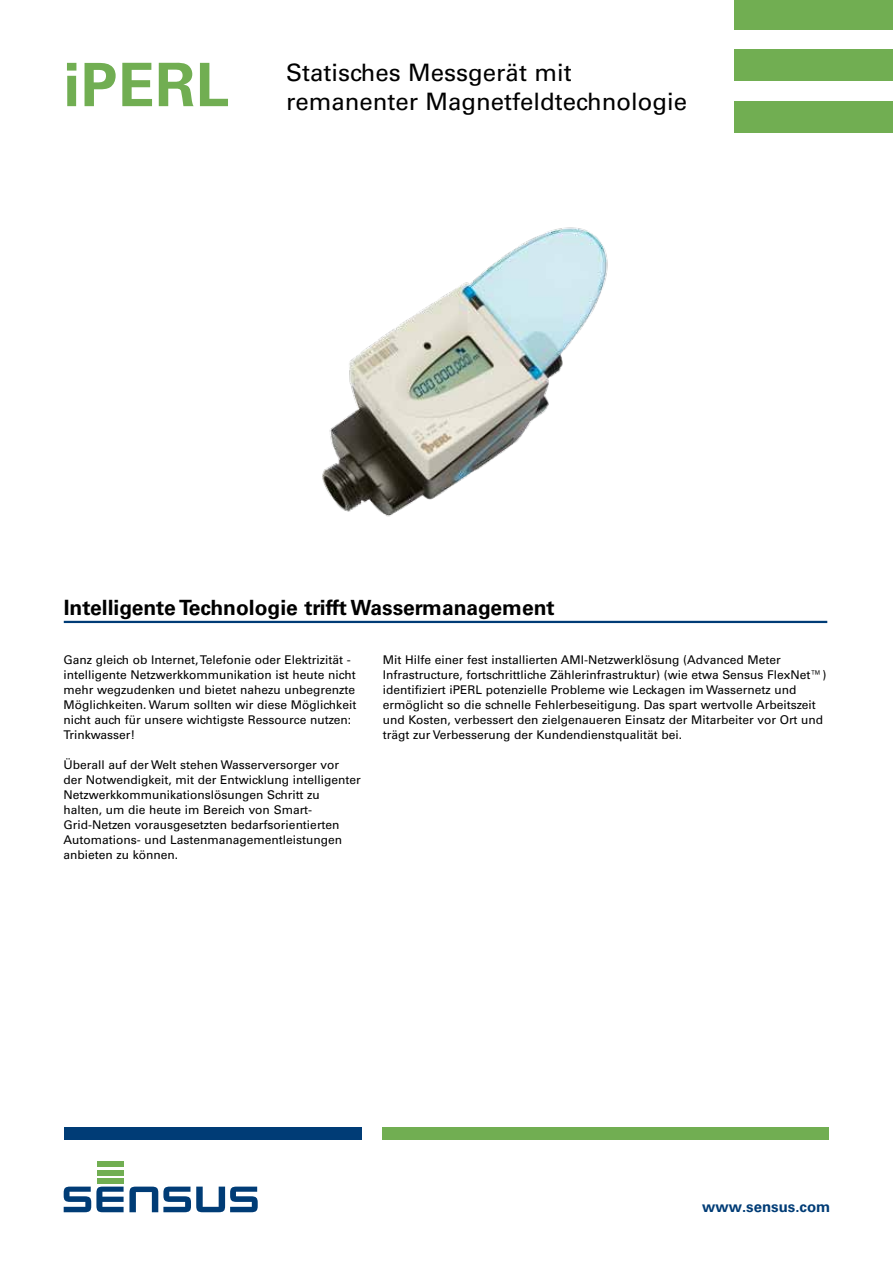
<style>
.page{position:relative;width:893px;height:1263px;background:#fff}
.page>*{position:absolute;margin:0;border:0;box-sizing:border-box;transform-origin:0 0}
.t1{font:700 60px "Univers LT Std";letter-spacing:.01em;color:#71ae52}
.t2{font:24px/28.8px "Univers LT Std";color:#000}
.t3{font:700 21px "Univers LT Std";color:#000}
.t4{font:700 15px "Univers LT Std";color:#003c76}
.t5{font:12px/15px "Univers LT Std";color:#000}
</style>
<div class="page">
<div style="left:64px;top:1127px;width:297px;height:13px;background:#003c76"></div>
<div style="left:383px;top:1127px;width:446px;height:13px;background:#71ae52"></div>
<hr style="left:64px;top:621px;width:763px;height:2px;background:#003c76">
<div style="left:97px;top:1162px;width:27px;height:5px;background:#71ae52"></div>
<div style="left:97px;top:1170px;width:27px;height:5px;background:#71ae52"></div>
<div style="left:97px;top:1178px;width:27px;height:5px;background:#71ae52"></div>
<svg style="left:64px;top:1186px;width:194px;height:26px"></svg>
<div style="left:734px;top:0;width:159px;height:29px;background:#71ae52"></div>
<div style="left:734px;top:49px;width:159px;height:32px;background:#71ae52"></div>
<div style="left:734px;top:101px;width:159px;height:32px;background:#71ae52"></div>
<img style="left:322px;top:227px;width:286px;height:290px">
<h1 class="t1" style="left:63px;top:50px;width:167px">iPERL</h1>
<h2 class="t2" style="left:286px;top:58px;width:402px">Statisches Messgerät mit remanenter Magnetfeldtechnologie</h2>
<h3 class="t3" style="left:64px;top:595px;width:492px">Intelligente Technologie trifft Wassermanagement</h3>
<p class="t5" style="left:63px;top:652px;width:295px">Ganz gleich ob Internet, Telefonie oder Elektrizität - intelligente Netzwerkkommunikation ist heute nicht mehr wegzudenken und bietet nahezu unbegrenzte Möglichkeiten. Warum sollten wir diese Möglichkeit nicht auch für unsere wichtigste Ressource nutzen:<br>Trinkwasser!</p>
<p class="t5" style="left:63px;top:757px;width:299px">Überall auf der Welt stehen Wasserversorger vor der Notwendigkeit, mit der Entwicklung intelligenter Netzwerkkommunikationslösungen Schritt zu halten, um die heute im Bereich von Smart-Grid-Netzen vorausgesetzten bedarfsorientierten Automations- und Lastenmanagementleistungen anbieten zu können.</p>
<p class="t5" style="left:383px;top:652px;width:445px">Mit Hilfe einer fest installierten AMI-Netzwerklösung (Advanced Meter Infrastructure, fortschrittliche Zählerinfrastruktur) (wie etwa Sensus FlexNet™) identifiziert iPERL potenzielle Probleme wie Leckagen im Wassernetz und ermöglicht so die schnelle Fehlerbeseitigung. Das spart wertvolle Arbeitszeit und Kosten, verbessert den zielgenaueren Einsatz der Mitarbeiter vor Ort und trägt zur Verbesserung der Kundendienstqualität bei.</p>
<p class="t4" style="left:702px;top:1198px;width:130px">www.sensus.com</p>
</div>
